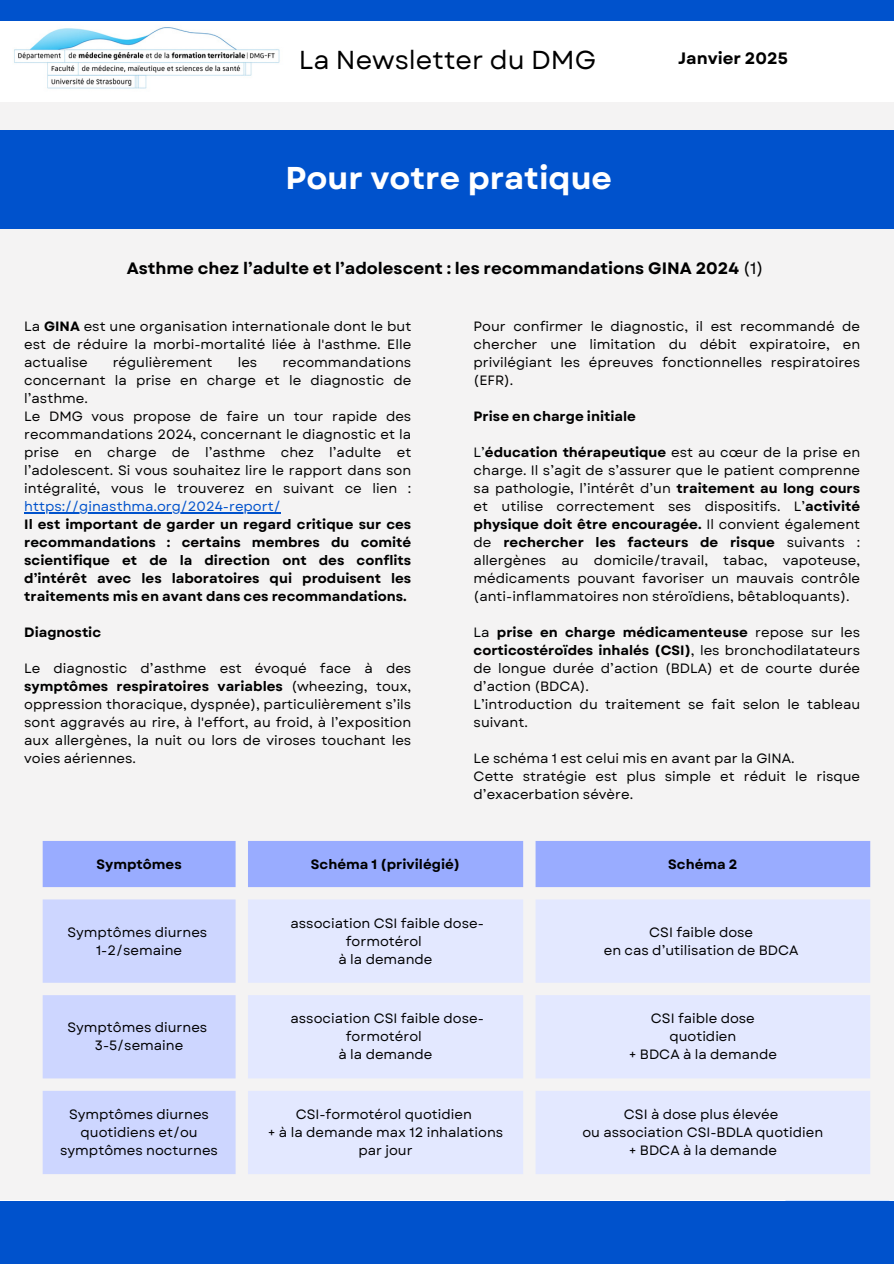
<style>
.page{position:relative;width:894px;height:1264px;background:#fff}
.page>*{position:absolute;margin:0;border:0;box-sizing:border-box;transform-origin:0 0}
.t1{font:700 31.5px "Garet";color:#fff}
.t2{font:25.95px "Garet";color:#000}
.t3{font:700 16.5px "Garet";color:#000}
.t4{font:13.5px/18px "Garet";color:#000;text-align:justify}
.t5{font:700 13.5px/18px "Garet";color:#000}
.s1{font-weight:400}
.s2{font-weight:700}
.s3{font-weight:400;color:#0052cc}
</style>
<div class="page">
<div style="left:0;top:102px;width:893px;height:1097px;background:#f4f3f3"></div>
<div style="left:0;top:0;width:893px;height:21px;background:#0052cc"></div>
<div style="left:0;top:1201px;width:893px;height:62px;background:#0052cc"></div>
<img style="left:14px;top:27px;width:266px;height:62px">
<div style="left:0;top:130px;width:893px;height:99px;background:#0052cc"></div>
<hr style="left:24px;top:512px;width:256px;height:1px;background:#0052cc">
<div style="left:43px;top:841px;width:827px;height:46px;background:#99acff"></div>
<svg style="left:43px;top:899px;width:192px;height:275px;background:#d0d8fd"></svg>
<svg style="left:248px;top:900px;width:622px;height:274px;background:#e4e9fd"></svg>
<h2 class="t2" style="left:299px;top:41px;width:299px">La Newsletter du DMG</h2>
<h3 class="t3" style="left:677px;top:46px;width:111px">Janvier 2025</h3>
<p class="t1" style="left:285px;top:156px;width:328px">Pour votre pratique</p>
<p class="t3" style="left:127px;top:256px;width:638px">Asthme chez l’adulte et l’adolescent : les recommandations GINA 2024 <span class="s1">(1)</span></p>
<h1 class="t4" style="left:24px;top:317px;width:388px">La <span class="s2">GINA</span> est une organisation internationale dont le but est de réduire la morbi-mortalité liée à l'asthme. Elle actualise</h1>
<h1 class="t4" style="left:113px;top:353px;width:101px">régulièrement</h1>
<h1 class="t4" style="left:238px;top:353px;width:21px">les</h1>
<h1 class="t4" style="left:24px;top:353px;width:388px;text-indent:258px">recommandations concernant la prise en charge et le diagnostic de l’asthme.</h1>
<h4 class="t4" style="left:24px;top:407px;width:388px">Le DMG vous propose de faire un tour rapide des recommandations 2024, concernant le diagnostic et la prise en charge de l’asthme chez l’adulte et l’adolescent. Si vous souhaitez lire le rapport dans son intégralité, vous le trouverez en suivant ce lien :</h4>
<p class="t5" style="left:24px;top:497px;width:388px"><span class="s3">https://ginasthma.org/2024-report/<br></span>Il est important de garder un regard critique sur ces recommandations : certains membres du comité scientifique et de la direction ont des conflits d’intérêt avec les laboratoires qui produisent les traitements mis en avant dans ces recommandations.</p>
<p class="t5" style="left:24px;top:623px;width:78px">Diagnostic</p>
<p class="t4" style="left:24px;top:659px;width:388px">Le diagnostic d’asthme est évoqué face à des <span class="s2">symptômes respiratoires variables</span> (wheezing, toux, oppression thoracique, dyspnée), particulièrement s’ils sont aggravés au rire, à l'effort, au froid, à l’exposition aux allergènes, la nuit ou lors de viroses touchant les voies aériennes.</p>
<p class="t4" style="left:473px;top:317px;width:388px">Pour confirmer le diagnostic, il est recommandé de chercher une limitation du débit expiratoire, en privilégiant les épreuves fonctionnelles respiratoires (EFR).</p>
<p class="t5" style="left:473px;top:407px;width:164px">Prise en charge initiale</p>
<p class="t4" style="left:473px;top:443px;width:388px">L’<span class="s2">éducation thérapeutique</span> est au cœur de la prise en charge. Il s’agit de s’assurer que le patient comprenne sa pathologie, l’intérêt d’un <span class="s2">traitement au long cours </span>et utilise correctement ses dispositifs. L’<span class="s2">activité physique doit être encouragée.</span> Il convient également de <span class="s2">rechercher les facteurs de risque</span> suivants : allergènes au domicile/travail, tabac, vapoteuse, médicaments pouvant favoriser un mauvais contrôle (anti-inflammatoires non stéroïdiens, bêtabloquants).</p>
<p class="t4" style="left:473px;top:623px;width:388px">La <span class="s2">prise en charge médicamenteuse</span> repose sur les <span class="s2">corticostéroïdes inhalés (CSI)</span>, les bronchodilatateurs de longue durée d’action (BDLA) et de courte durée d’action (BDCA).</p>
<p class="t4" style="left:473px;top:695px;width:388px">L’introduction du traitement se fait selon le tableau suivant.</p>
<p class="t4" style="left:473px;top:749px;width:322px">Le schéma 1 est celui mis en avant par la GINA.</p>
<p class="t4" style="left:473px;top:767px;width:388px">Cette stratégie est plus simple et réduit le risque d’exacerbation sévère.</p>
<h5 class="t5" style="left:96px;top:855px;width:87px">Symptômes</h5>
<p class="t5" style="left:311px;top:855px;width:151px">Schéma 1 (privilégié)</p>
<p class="t5" style="left:668px;top:855px;width:71px">Schéma 2</p>
<h5 class="t4" style="left:67px;top:923px;width:141px">Symptômes diurnes</h5>
<p class="t4" style="left:96px;top:941px;width:88px">1-2/semaine</p>
<p class="t4" style="left:67px;top:1018px;width:141px">Symptômes diurnes</p>
<p class="t4" style="left:95px;top:1036px;width:90px">3-5/semaine</p>
<p class="t4" style="left:290px;top:914px;width:195px;text-align:center">association CSI faible dose&shy;formotérol</p>
<p class="t4" style="left:338px;top:950px;width:95px">à la demande</p>
<p class="t4" style="left:290px;top:1009px;width:195px;text-align:center">association CSI faible dose&shy;formotérol</p>
<p class="t4" style="left:338px;top:1045px;width:95px">à la demande</p>
<p class="t4" style="left:60px;top:1105px;width:159px;text-align:center">Symptômes diurnes quotidiens et/ou symptômes nocturnes</p>
<p class="t4" style="left:295px;top:1105px;width:178px">CSI-formotérol quotidien</p>
<p class="t4" style="left:268px;top:1123px;width:237px;text-align:center">+ à la demande max 12 inhalations par jour</p>
<p class="t4" style="left:649px;top:923px;width:105px">CSI faible dose</p>
<p class="t4" style="left:603px;top:941px;width:196px">en cas d’utilisation de BDCA</p>
<p class="t4" style="left:650px;top:1009px;width:105px">CSI faible dose</p>
<p class="t4" style="left:669px;top:1027px;width:69px">quotidien</p>
<p class="t4" style="left:628px;top:1045px;width:150px">+ BDCA à la demande</p>
<p class="t4" style="left:623px;top:1105px;width:156px">CSI à dose plus élevée</p>
<p class="t4" style="left:582px;top:1123px;width:242px">ou association CSI-BDLA quotidien</p>
<p class="t4" style="left:628px;top:1141px;width:150px">+ BDCA à la demande</p>
</div>
